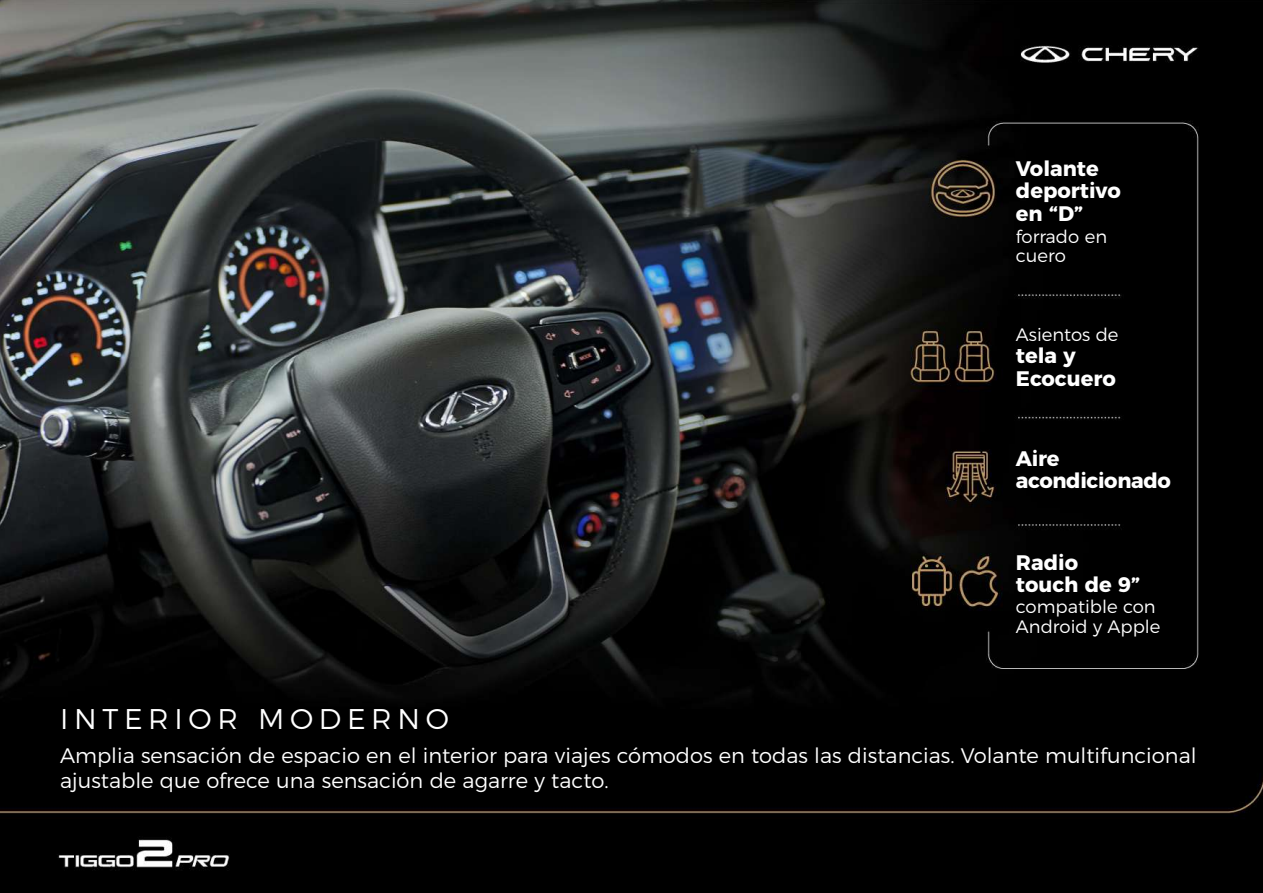
<style>
.page{position:relative;width:1263px;height:893px;background:#fff}
.page>*{position:absolute;margin:0;border:0;box-sizing:border-box;transform-origin:0 0}
.t1{font:300 28.5px "Montserrat";letter-spacing:.2em;color:#fff}
.t2{font:300 21px/25.2px "Montserrat";color:#fff}
.t3{font:700 21px/22.6px "Montserrat";color:#fff}
.t4{font:300 18px/19.5px "Montserrat";color:#fff}
</style>
<div class="page">
<img style="left:0;top:0;width:1263px;height:893px">
<p class="t3" style="left:1016px;top:155px;width:106px">Volante deportivo en “D”</p>
<p class="t4" style="left:1016px;top:225px;width:93px">forrado en cuero</p>
<p class="t4" style="left:1016px;top:324px;width:104px">Asientos de</p>
<p class="t3" style="left:1016px;top:343px;width:101px">tela y<br>Ecocuero</p>
<p class="t3" style="left:1016px;top:445px;width:157px">Aire acondicionado</p>
<p class="t3" style="left:1016px;top:549px;width:126px">Radio touch de 9”</p>
<h1 class="t1" style="left:60px;top:696px;width:391px">INTERIOR MODERNO</h1>
<p class="t4" style="left:1016px;top:595px;width:146px">compatible con<br>Android y Apple</p>
<p class="t2" style="left:60px;top:741px;width:1138px">Amplia sensación de espacio en el interior para viajes cómodos en todas las distancias. Volante multifuncional ajustable que ofrece una sensación de agarre y tacto.</p>
</div>
